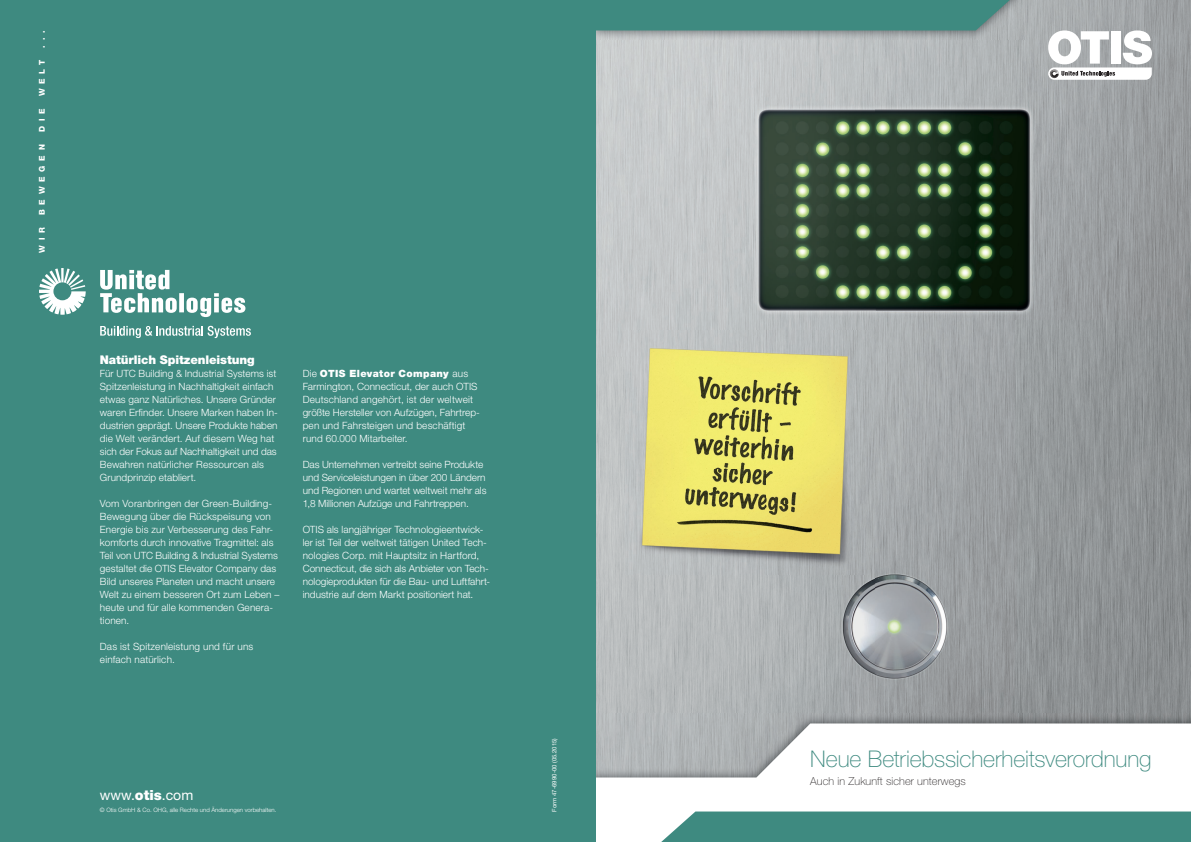
<style>
.page{position:relative;width:1191px;height:842px;background:#fff}
.page>*{position:absolute;margin:0;border:0;box-sizing:border-box;transform-origin:0 0}
.t1{font:100 23px "Helvetica Neue LT Std";letter-spacing:-.005em;color:#3e8a80}
.t2{font:14px "Helvetica Neue LT Std";color:#fff}
.t3{font:900 12px "Helvetica Neue LT Std";letter-spacing:-.01em;color:#fff}
.t4{font:100 11px "Helvetica Neue LT Std";letter-spacing:.01em;color:#231f20}
.t5{font:300 10px/13px "Helvetica Neue LT Std";letter-spacing:.005em;color:#fff}
.t6{font:800 8px "Helvetica Neue LT Std";letter-spacing:.6em;color:#fff}
.t7{font:300 6px "Helvetica Neue LT Std";color:#fff}
.t8{font:6px "Helvetica Neue LT Std";color:#fff}
.s1{font-weight:900}
</style>
<div class="page">
<img style="left:1016px;top:0;width:175px;height:714px">
<img style="left:595px;top:40px;width:280px;height:317px">
<img style="left:875px;top:40px;width:141px;height:674px">
<img style="left:595px;top:357px;width:35px;height:357px">
<img style="left:841px;top:357px;width:35px;height:357px">
<img style="left:630px;top:575px;width:211px;height:139px">
<img style="left:595px;top:714px;width:596px;height:9px">
<svg style="left:595px;top:723px;width:596px;height:119px"></svg>
<svg style="left:1048px;top:30px;width:104px;height:50px"></svg>
<img style="left:595px;top:0;width:432px;height:40px">
<div style="left:595px;top:0;width:414px;height:30px;background:#3e8a80"></div>
<div style="left:0;top:0;width:595px;height:842px;background:#3e8a80"></div>
<svg style="left:39px;top:268px;width:206px;height:49px"></svg>
<svg style="left:100px;top:326px;width:151px;height:12px"></svg>
<img style="left:626px;top:330px;width:244px;height:245px">
<div style="left:661px;top:811px;width:530px;height:31px;background:#3e8a80"></div>
<p class="t6" style="left:37px;top:48px;width:19px;rotate:-90deg">...</p>
<p class="t6" style="left:37px;top:96px;width:38px;rotate:-90deg">WELT</p>
<p class="t6" style="left:37px;top:132px;width:25px;rotate:-90deg">DIE</p>
<p class="t6" style="left:37px;top:215px;width:72px;rotate:-90deg">BEWEGEN</p>
<p class="t6" style="left:37px;top:253px;width:27px;rotate:-90deg">WIR</p>
<p class="t3" style="left:100px;top:352px;width:156px">Natürlich Spitzenleistung</p>
<p class="t5" style="left:100px;top:366px;width:179px">Für UTC Building &amp; Industrial Systems ist Spitzenleistung in Nachhaltigkeit einfach etwas ganz Natürliches. Unsere Gründer waren Erfinder. Unsere Marken haben In&shy;dustrien geprägt. Unsere Produkte haben die Welt verändert. Auf diesem Weg hat sich der Fokus auf Nachhaltigkeit und das Bewahren natürlicher Ressourcen als Grundprinzip etabliert.</p>
<p class="t5" style="left:100px;top:496px;width:181px">Vom Voranbringen der Green-Building-Bewegung über die Rückspeisung von Energie bis zur Verbesserung des Fahr&shy;komforts durch innovative Tragmittel: als Teil von UTC Building &amp; Industrial Systems gestaltet die OTIS Elevator Company das Bild unseres Planeten und macht unsere Welt zu einem besseren Ort zum Leben – heute und für alle kommenden Genera&shy;tionen.</p>
<p class="t5" style="left:100px;top:639px;width:155px">Das ist Spitzenleistung und für uns einfach natürlich.</p>
<p class="t5" style="left:303px;top:366px;width:179px">Die <span class="s1">OTIS Elevator Company</span> aus Farmington, Connecticut, der auch OTIS Deutschland angehört, ist der weltweit größte Hersteller von Aufzügen, Fahrtrep&shy;pen und Fahrsteigen und beschäftigt rund 60.000 Mitarbeiter.</p>
<p class="t5" style="left:303px;top:457px;width:185px">Das Unternehmen vertreibt seine Produkte und Serviceleistungen in über 200 Ländern und Regionen und wartet weltweit mehr als 1,8 Millionen Aufzüge und Fahrtreppen.</p>
<p class="t5" style="left:303px;top:522px;width:189px">OTIS als langjähriger Technologieentwick&shy;ler ist Teil der weltweit tätigen United Tech&shy;nologies Corp. mit Hauptsitz in Hartford, Connecticut, die sich als Anbieter von Tech&shy;nologieprodukten für die Bau- und Luftfahrt&shy;industrie auf dem Markt positioniert hat.</p>
<h2 class="t2" style="left:100px;top:787px;width:95px">www.<span class="s1">otis</span>.com</h2>
<p class="t7" style="left:100px;top:806px;width:178px">© Otis GmbH &amp; Co. OHG, alle Rechte und Änderungen vorbehalten.</p>
<p class="t8" style="left:551px;top:811px;width:75px;rotate:-90deg">Form 47-6990-00 (05.2015)</p>
<h1 class="t1" style="left:810px;top:746px;width:343px">Neue Betriebssicherheitsverordnung</h1>
<p class="t4" style="left:810px;top:775px;width:157px">Auch in Zukunft sicher unterwegs</p>
</div>
